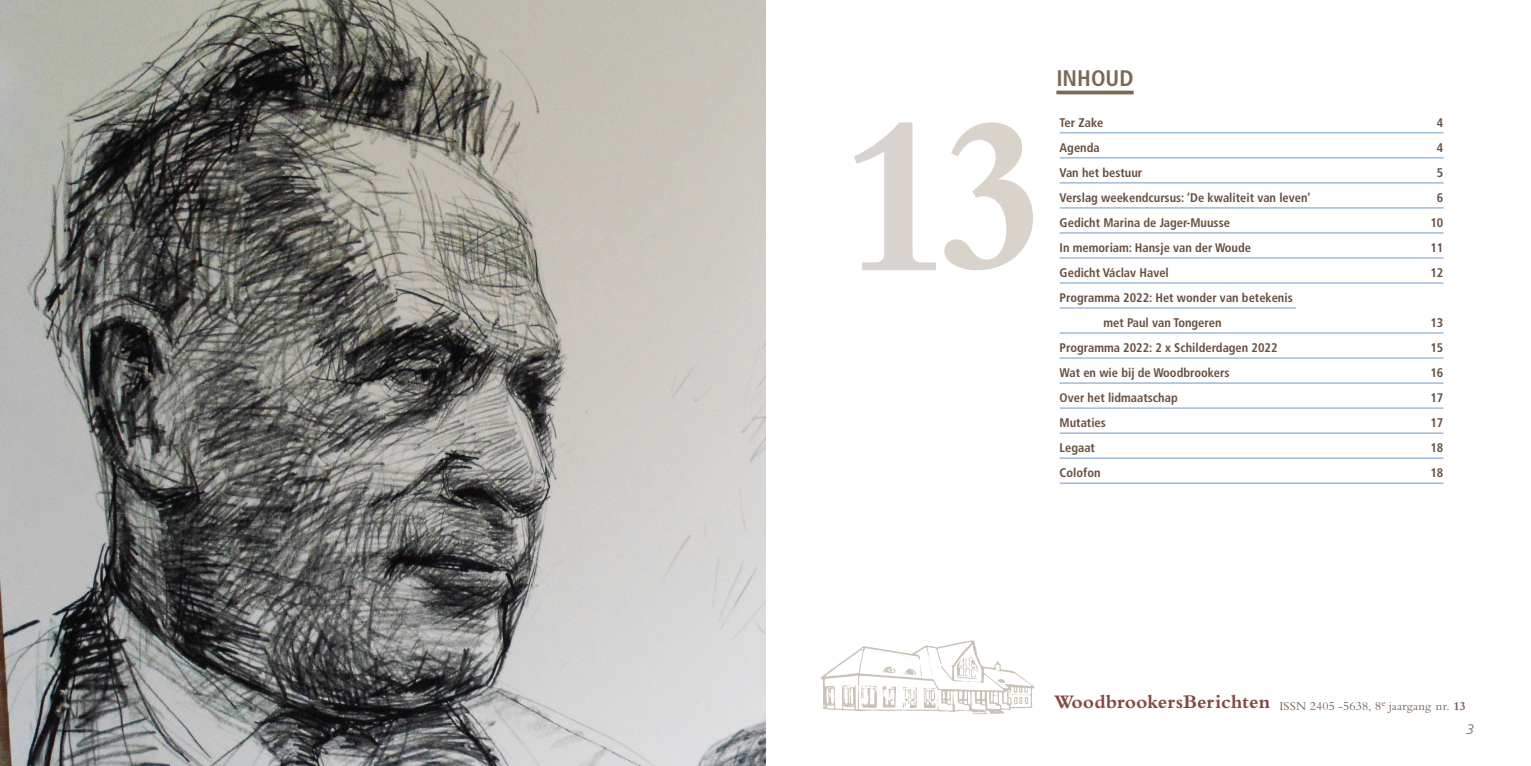
<style>
.page{position:relative;width:1531px;height:766px;background:#fff}
.page>*{position:absolute;margin:0;border:0;box-sizing:border-box;transform-origin:0 0}
.t1{font:700 condensed 22.5px "Frutiger LT Std";color:#7c6954}
.t2{font:700 20px "Bembo Std";color:#854942}
.t3{font:italic 300 13.75px "Frutiger LT Std";color:#766053}
.t4{font:700 condensed 12.5px/25px "Frutiger LT Std";color:#674e3f}
.t5{font:12.5px "Bembo Std";letter-spacing:.015em;color:#766053}
.s1{font-weight:700}
</style>
<div class="page">
<hr style="left:1059px;top:132px;width:384px;height:1px;background:#7299c6">
<hr style="left:1059px;top:157px;width:384px;height:1px;background:#7299c6">
<hr style="left:1059px;top:182px;width:384px;height:1px;background:#7299c6">
<hr style="left:1059px;top:207px;width:384px;height:1px;background:#7299c6">
<hr style="left:1059px;top:232px;width:384px;height:1px;background:#7299c6">
<hr style="left:1059px;top:257px;width:384px;height:1px;background:#7299c6">
<hr style="left:1059px;top:282px;width:384px;height:1px;background:#7299c6">
<hr style="left:1059px;top:307px;width:237px;height:1px;background:#7299c6">
<hr style="left:1059px;top:332px;width:384px;height:1px;background:#7299c6">
<hr style="left:1059px;top:357px;width:384px;height:1px;background:#7299c6">
<hr style="left:1059px;top:382px;width:384px;height:1px;background:#7299c6">
<hr style="left:1059px;top:407px;width:384px;height:1px;background:#7299c6">
<hr style="left:1059px;top:432px;width:384px;height:1px;background:#7299c6">
<hr style="left:1059px;top:457px;width:384px;height:1px;background:#7299c6">
<hr style="left:1059px;top:482px;width:384px;height:1px;background:#7299c6">
<hr style="left:1056px;top:91px;width:77px;height:3px;background:#7c6954">
<svg style="left:821px;top:640px;width:213px;height:74px"></svg>
<svg style="left:854px;top:122px;width:82px;height:148px"></svg>
<svg style="left:944px;top:122px;width:89px;height:148px"></svg>
<img style="left:0;top:0;width:766px;height:765px">
<h1 class="t1" style="left:1056px;top:65px;width:79px">INHOUD</h1>
<p class="t4" style="left:1059px;top:110px;width:45px">Ter Zake</p>
<p class="t4" style="left:1437px;top:110px;width:8px">4</p>
<p class="t4" style="left:1059px;top:135px;width:42px">Agenda</p>
<p class="t4" style="left:1437px;top:135px;width:8px">4</p>
<p class="t4" style="left:1059px;top:160px;width:84px">Van het bestuur</p>
<p class="t4" style="left:1437px;top:160px;width:8px">5</p>
<p class="t4" style="left:1059px;top:185px;width:253px">Verslag weekendcursus: ‘De kwaliteit van leven’</p>
<p class="t4" style="left:1437px;top:185px;width:8px">6</p>
<p class="t4" style="left:1059px;top:210px;width:172px">Gedicht Marina de Jager-Muusse</p>
<p class="t4" style="left:1430px;top:210px;width:15px">10</p>
<p class="t4" style="left:1059px;top:235px;width:193px">In memoriam: Hansje van der Woude</p>
<p class="t4" style="left:1430px;top:235px;width:15px">11</p>
<p class="t4" style="left:1059px;top:260px;width:111px">Gedicht Václav Havel</p>
<p class="t4" style="left:1430px;top:260px;width:15px">12</p>
<p class="t4" style="left:1103px;top:285px;width:191px;text-indent:-44px">Programma 2022: Het wonder van betekenis met Paul van Tongeren</p>
<p class="t4" style="left:1430px;top:310px;width:15px">13</p>
<p class="t4" style="left:1059px;top:335px;width:219px">Programma 2022: 2 x Schilderdagen 2022</p>
<p class="t4" style="left:1430px;top:335px;width:15px">15</p>
<p class="t4" style="left:1059px;top:360px;width:171px">Wat en wie bij de Woodbrookers</p>
<p class="t4" style="left:1430px;top:360px;width:15px">16</p>
<p class="t4" style="left:1059px;top:385px;width:120px">Over het lidmaatschap</p>
<p class="t4" style="left:1430px;top:385px;width:15px">17</p>
<p class="t4" style="left:1059px;top:410px;width:48px">Mutaties</p>
<p class="t4" style="left:1430px;top:410px;width:15px">17</p>
<p class="t4" style="left:1059px;top:435px;width:37px">Legaat</p>
<p class="t4" style="left:1430px;top:435px;width:15px">18</p>
<p class="t4" style="left:1059px;top:460px;width:42px">Colofon</p>
<p class="t4" style="left:1430px;top:460px;width:15px">18</p>
<h2 class="t2" style="left:1054px;top:690px;width:217px">WoodbrookersBerichten</h2>
<p class="t5" style="left:1279px;top:698px;width:188px">ISSN 2405 -5638, 8<sup>e</sup> jaargang nr. <span class="s1">13</span></p>
<p class="t3" style="left:1466px;top:721px;width:9px">3</p>
</div>
